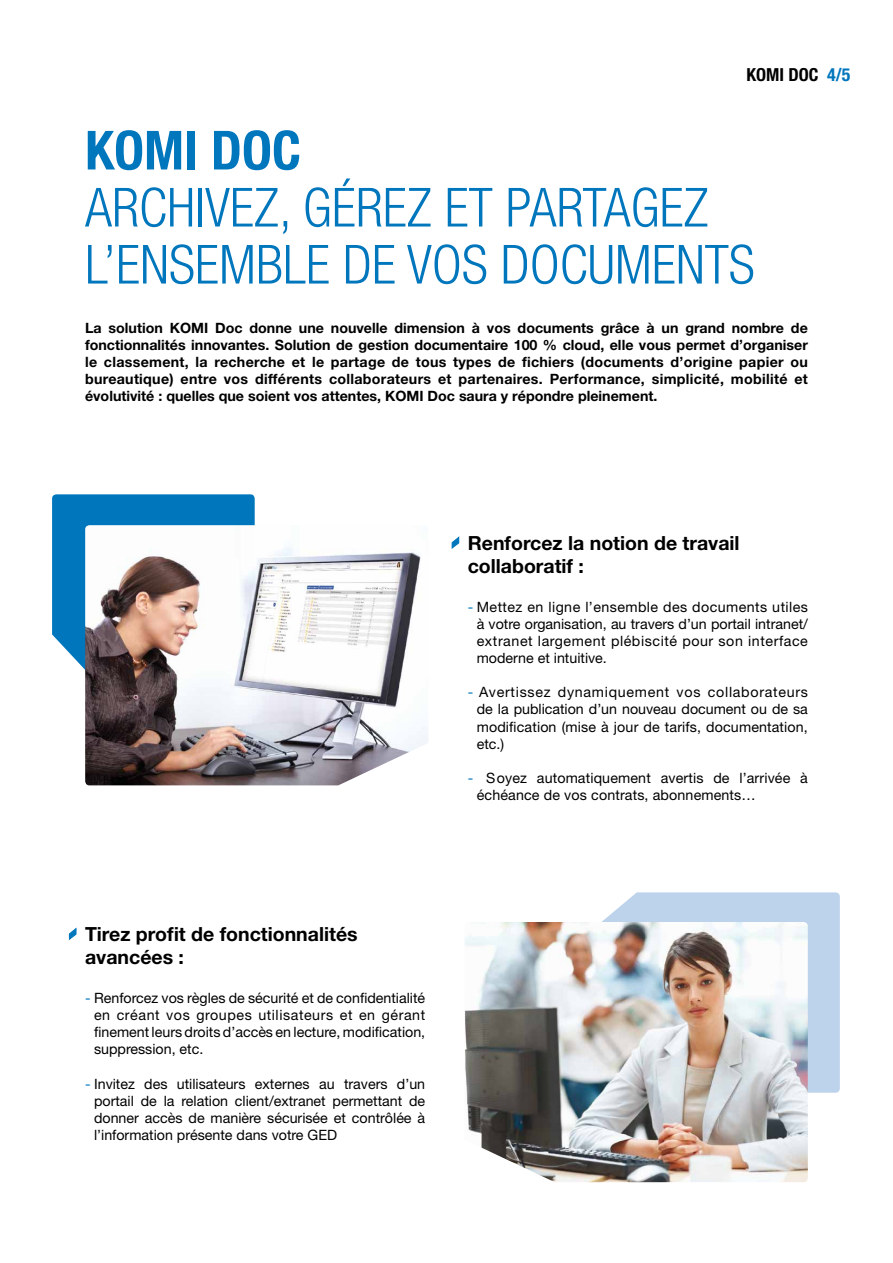
<style>
.page{position:relative;width:893px;height:1263px;background:#fff}
.page>*{position:absolute;margin:0;border:0;box-sizing:border-box;transform-origin:0 0}
.t1{font:300 condensed 54px/57px "Helvetica Neue";color:#0076bd}
.t2{font:700 condensed 54px "Helvetica Neue";color:#0076bd}
.t3{font:700 19.5px/23.4px "Helvetica Neue";color:#000}
.t4{font:700 condensed 18px "Helvetica Neue";color:#000}
.t5{font:14.25px/17.1px "Helvetica Neue";letter-spacing:.01em;color:#000;text-align:justify}
.t6{font:700 14.25px/17.1px "Helvetica Neue";color:#000;text-align:justify}
.s1{color:#0076bd}
</style>
<div class="page">
<svg style="left:451px;top:536px;width:9px;height:13px"></svg>
<svg style="left:68px;top:927px;width:9px;height:13px"></svg>
<svg style="left:602px;top:892px;width:238px;height:201px;background:#c0d4ec"></svg>
<img style="left:465px;top:922px;width:343px;height:260px">
<svg style="left:52px;top:494px;width:203px;height:176px;background:#0f7ec1"></svg>
<img style="left:85px;top:525px;width:343px;height:260px">
<p class="t4" style="left:747px;top:63px;width:105px">KOMI DOC <span class="s1">4/5</span></p>
<h1 class="t2" style="left:85px;top:118px;width:217px">KOMI DOC</h1>
<h1 class="t1" style="left:85px;top:178px;width:671px">ARCHIVEZ, GÉREZ ET PARTAGEZ<br>L’ENSEMBLE DE VOS DOCUMENTS</h1>
<p class="t6" style="left:85px;top:319px;width:724px">La solution KOMI Doc donne une nouvelle dimension à vos documents grâce à un grand nombre de fonctionnalités innovantes. Solution de gestion documentaire 100 % cloud, elle vous permet d’organiser le classement, la recherche et le partage de tous types de fichiers (documents d’origine papier ou bureautique) entre vos différents collaborateurs et partenaires. Performance, simplicité, mobilité et évolutivité : quelles que soient vos attentes, KOMI Doc saura y répondre pleinement.</p>
<h2 class="t3" style="left:468px;top:531px;width:273px">Renforcez la notion de travail collaboratif :</h2>
<p class="t5" style="left:477px;top:598px;width:333px;text-indent:-9px"><span class="s1">-</span> Mettez en ligne l’ensemble des documents utiles à votre organisation, au travers d’un portail intranet/ extranet largement plébiscité pour son interface moderne et intuitive.</p>
<p class="t5" style="left:477px;top:683px;width:333px;text-indent:-9px"><span class="s1">-</span> Avertissez dynamiquement vos collaborateurs de la publication d’un nouveau document ou de sa modification (mise à jour de tarifs, documentation, etc.)</p>
<p class="t5" style="left:477px;top:769px;width:333px;text-indent:-9px"><span class="s1">-</span> Soyez automatiquement avertis de l’arrivée à échéance de vos contrats, abonnements…</p>
<h2 class="t3" style="left:85px;top:922px;width:274px">Tirez profit de fonctionnalités avancées :</h2>
<p class="t5" style="left:94px;top:989px;width:333px;text-indent:-9px"><span class="s1">-</span> Renforcez vos règles de sécurité et de confidentialité en créant vos groupes utilisateurs et en gérant finement leurs droits d’accès en lecture, modification, suppression, etc.</p>
<p class="t5" style="left:94px;top:1075px;width:333px;text-indent:-9px"><span class="s1">-</span> Invitez des utilisateurs externes au travers d’un portail de la relation client/extranet permettant de donner accès de manière sécurisée et contrôlée à l’information présente dans votre GED</p>
</div>
